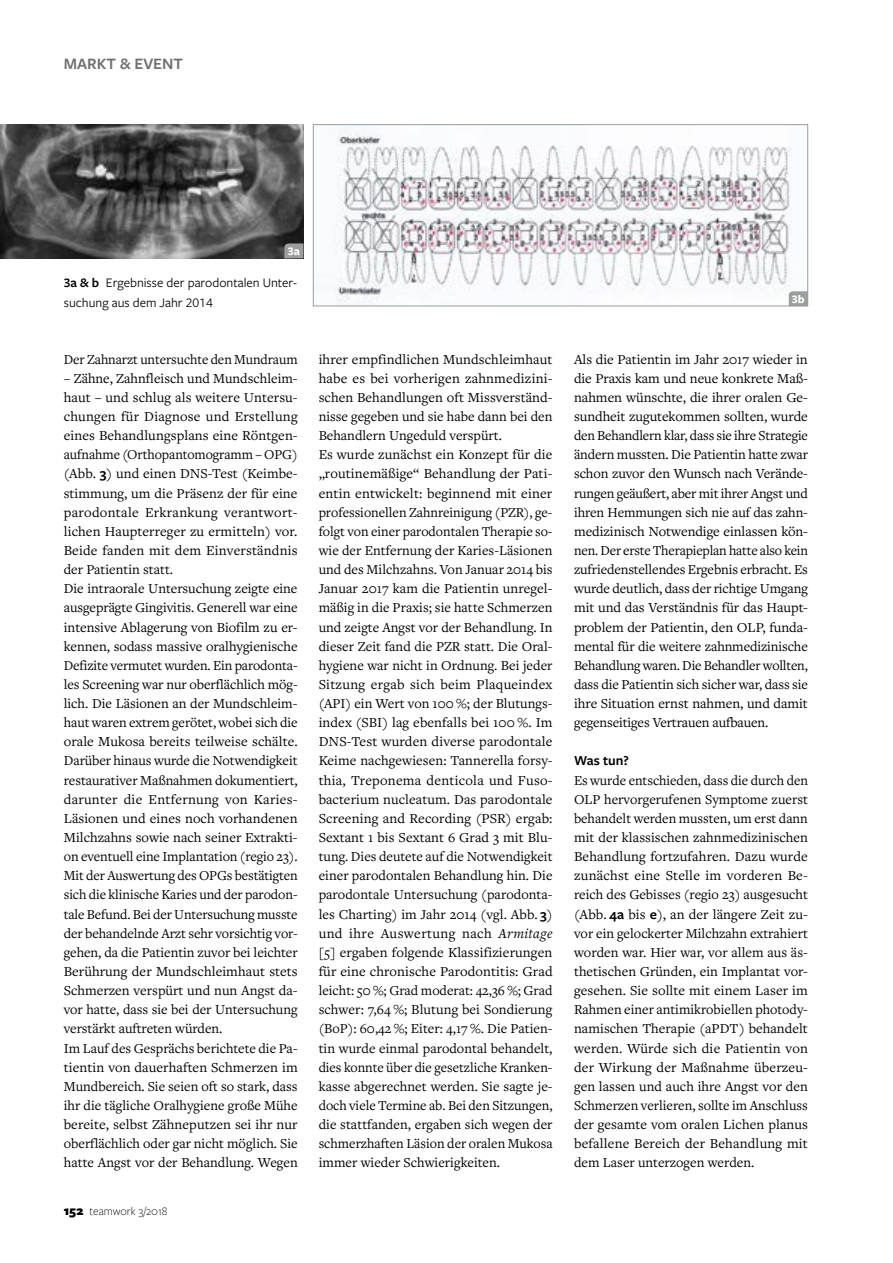
<style>
.page{position:relative;width:893px;height:1263px;background:#fff}
.page>*{position:absolute;margin:0;border:0;box-sizing:border-box;transform-origin:0 0}
.t1{font:600 16.5px "Freight Sans Pro";color:#6f6f6e}
.t2{font:14.25px/19.2px "Freight Text Pro";color:#000;text-align:justify}
.t3{font:600 14.25px "Freight Sans Pro";color:#000}
.t4{font:13.5px/20.2px "Freight Sans Pro";color:#000}
.t5{font:300 12px "Freight Sans Pro";color:#000}
.t6{font:700 12px "Freight Sans Pro";color:#fff}
.s1{font-weight:600}
.s2{font-family:"Freight Sans Pro";font-weight:600}
.s3{font-weight:900;font-size:13.5px}
.s4{font-style:italic}
</style>
<div class="page">
<img style="left:0;top:124px;width:303px;height:134px">
<img style="left:334px;top:126px;width:458px;height:178px">
<div style="left:313px;top:124px;width:495px;height:182px;border:1px solid #9c9d9d"></div>
<svg style="left:284px;top:243px;width:19px;height:15px"></svg>
<svg style="left:789px;top:291px;width:19px;height:15px"></svg>
<p class="t1" style="left:64px;top:52px;width:121px">MARKT &amp; EVENT</p>
<p class="t6" style="left:288px;top:243px;width:14px">3a</p>
<p class="t4" style="left:64px;top:272px;width:235px"><span class="s1">3a &amp; b</span> Ergebnisse der parodontalen Unter&shy;suchung aus dem Jahr 2014</p>
<p class="t2" style="left:64px;top:349px;width:235px">Der Zahnarzt untersuchte den Mundraum</p>
<p class="t2" style="left:64px;top:368px;width:235px;text-align:left">– Zähne, Zahnfleisch und Mundschleim&shy;haut – und schlug als weitere Untersu&shy;chungen für Diagnose und Erstellung eines Behandlungsplans eine Röntgen&shy;aufnahme (Orthopantomogramm – OPG) (Abb. <span class="s2">3</span>) und einen DNS-Test (Keimbe&shy;stimmung, um die Präsenz der für eine parodontale Erkrankung verantwort&shy;lichen Haupterreger zu ermitteln) vor.<br>Beide fanden mit dem Einverständnis der Patientin statt.<br>Die intraorale Untersuchung zeigte eine ausgeprägte Gingivitis. Generell war eine intensive Ablagerung von Biofilm zu er&shy;kennen, sodass massive oralhygienische Defizite vermutet wurden. Ein parodonta&shy;les Screening war nur oberflächlich mög&shy;lich. Die Läsionen an der Mundschleim&shy;haut waren extrem gerötet, wobei sich die orale Mukosa bereits teilweise schälte.<br>Darüber hinaus wurde die Notwendigkeit restaurativer Maßnahmen dokumentiert, darunter die Entfernung von Karies-Läsionen und eines noch vorhandenen Milchzahns sowie nach seiner Extrakti&shy;on eventuell eine Implantation (regio 23).<br>Mit der Auswertung des OPGs bestätigten sich die klinische Karies und der parodon&shy;tale Befund. Bei der Untersuchung musste der behandelnde Arzt sehr vorsichtig vor&shy;gehen, da die Patientin zuvor bei leichter Berührung der Mundschleimhaut stets Schmerzen verspürt und nun Angst da&shy;vor hatte, dass sie bei der Untersuchung verstärkt auftreten würden.<br>Im Lauf des Gesprächs berichtete die Pa&shy;tientin von dauerhaften Schmerzen im Mundbereich. Sie seien oft so stark, dass ihr die tägliche Oralhygiene große Mühe bereite, selbst Zähneputzen sei ihr nur oberflächlich oder gar nicht möglich. Sie hatte Angst vor der Behandlung. Wegen</p>
<p class="t5" style="left:64px;top:1203px;width:105px"><span class="s3">152</span> teamwork 3/2018</p>
<p class="t2" style="left:319px;top:349px;width:235px;text-align:left">ihrer empfindlichen Mundschleimhaut habe es bei vorherigen zahnmedizini&shy;schen Behandlungen oft Missverständ&shy;nisse gegeben und sie habe dann bei den Behandlern Ungeduld verspürt.<br>Es wurde zunächst ein Konzept für die „routinemäßige“ Behandlung der Pati&shy;entin entwickelt: beginnend mit einer professionellen Zahnreinigung (PZR), ge&shy;folgt von einer parodontalen Therapie so&shy;wie der Entfernung der Karies-Läsionen und des Milchzahns. Von Januar 2014 bis Januar 2017 kam die Patientin unregel&shy;mäßig in die Praxis; sie hatte Schmerzen und zeigte Angst vor der Behandlung. In dieser Zeit fand die PZR statt. Die Oral&shy;hygiene war nicht in Ordnung. Bei jeder Sitzung ergab sich beim Plaqueindex (API) ein Wert von 100 %; der Blutungs&shy;index (SBI) lag ebenfalls bei 100 %. Im DNS-Test wurden diverse parodontale Keime nachgewiesen: Tannerella forsy&shy;thia, Treponema denticola und Fuso&shy;bacterium nucleatum. Das parodontale Screening and Recording (PSR) ergab:<br>Sextant 1 bis Sextant 6 Grad 3 mit Blu&shy;tung. Dies deutete auf die Notwendigkeit einer parodontalen Behandlung hin. Die parodontale Untersuchung (parodonta&shy;les Charting) im Jahr 2014 (vgl. Abb. <span class="s2">3</span>) und ihre Auswertung nach <span class="s4">Armitage </span>[5] ergaben folgende Klassifizierungen für eine chronische Parodontitis: Grad leicht: 50 %; Grad moderat: 42,36 %; Grad schwer: 7,64 %; Blutung bei Sondierung (BoP): 60,42 %; Eiter: 4,17 %. Die Patien&shy;tin wurde einmal parodontal behandelt, dies konnte über die gesetzliche Kranken&shy;kasse abgerechnet werden. Sie sagte je&shy;doch viele Termine ab. Bei den Sitzungen, die stattfanden, ergaben sich wegen der schmerzhaften Läsion der oralen Mukosa immer wieder Schwierigkeiten.</p>
<p class="t6" style="left:792px;top:291px;width:14px">3b</p>
<p class="t2" style="left:574px;top:349px;width:235px">Als die Patientin im Jahr 2017 wieder in die Praxis kam und neue konkrete Maß&shy;nahmen wünschte, die ihrer oralen Ge&shy;sundheit zugutekommen sollten, wurde den Behandlern klar, dass sie ihre Strategie ändern mussten. Die Patientin hatte zwar schon zuvor den Wunsch nach Verände&shy;rungen geäußert, aber mit ihrer Angst und ihren Hemmungen sich nie auf das zahn&shy;medizinisch Notwendige einlassen kön&shy;nen. Der erste Therapieplan hatte also kein zufriedenstellendes Ergebnis erbracht. Es wurde deutlich, dass der richtige Umgang mit und das Verständnis für das Haupt&shy;problem der Patientin, den OLP, funda&shy;mental für die weitere zahnmedizinische Behandlung waren. Die Behandler wollten, dass die Patientin sich sicher war, dass sie ihre Situation ernst nahmen, und damit gegenseitiges Vertrauen aufbauen.</p>
<p class="t3" style="left:574px;top:751px;width:56px">Was tun?</p>
<p class="t2" style="left:574px;top:770px;width:235px">Es wurde entschieden, dass die durch den OLP hervorgerufenen Symptome zuerst behandelt werden mussten, um erst dann mit der klassischen zahnmedizinischen Behandlung fortzufahren. Dazu wurde zunächst eine Stelle im vorderen Be&shy;reich des Gebisses (regio 23) ausgesucht (Abb. <span class="s2">4a</span> bis <span class="s2">e</span>), an der längere Zeit zu&shy;vor ein gelockerter Milchzahn extrahiert worden war. Hier war, vor allem aus äs&shy;thetischen Gründen, ein Implantat vor&shy;gesehen. Sie sollte mit einem Laser im Rahmen einer antimikrobiellen photody&shy;namischen Therapie (aPDT) behandelt werden. Würde sich die Patientin von der Wirkung der Maßnahme überzeu&shy;gen lassen und auch ihre Angst vor den Schmerzen verlieren, sollte im Anschluss der gesamte vom oralen Lichen planus befallene Bereich der Behandlung mit dem Laser unterzogen werden.</p>
</div>
